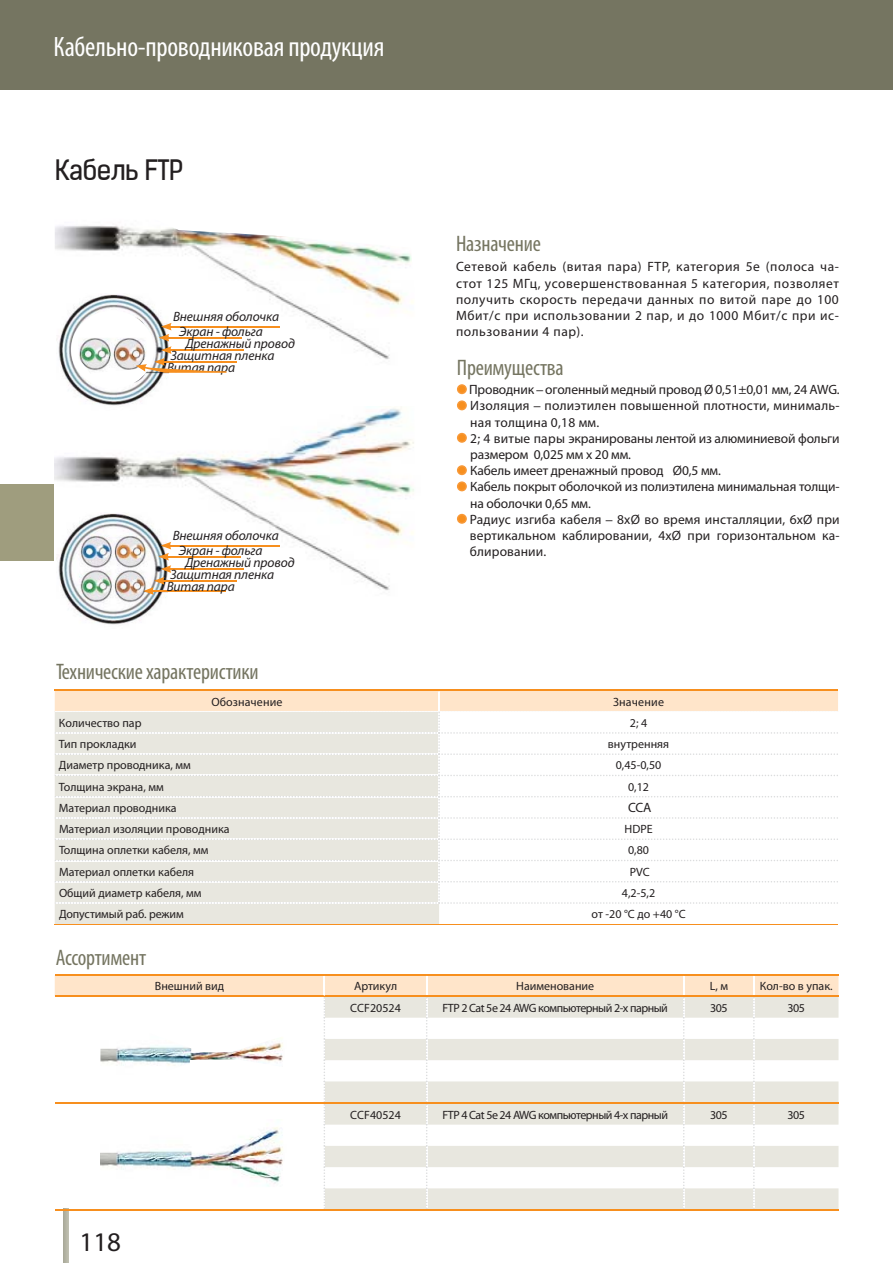
<style>
.page{position:relative;width:893px;height:1263px;background:#fff}
.page>*{position:absolute;margin:0;border:0;box-sizing:border-box;transform-origin:0 0}
.t1{font:condensed 28.2px "Myriad Pro";letter-spacing:-.01em;color:#fff}
.t2{font:27px "Kelson Sans Regular RU";letter-spacing:-.02em;color:#231f20}
.t3{font:27px "Myriad Pro";color:#231f20}
.t4{font:condensed 22.5px "Myriad Pro";letter-spacing:-.01em;color:#757561}
.t5{font:13.5px/16.2px "Myriad Pro";letter-spacing:-.01em;color:#231f20}
.t6{font:13.5px/16.2px "Myriad Pro";letter-spacing:.01em;color:#231f20;text-align:justify}
.t7{font:italic 13.5px "Myriad Pro";letter-spacing:-.01em;color:#231f20}
.t8{font:12px "Myriad Pro";color:#231f20}
.t9{font:12px "Myriad Pro";letter-spacing:-.04em;color:#231f20}
.t10{font:12px "Myriad Pro";letter-spacing:.02em;color:#231f20}
.s1{font-family:"Charter ITC"}
</style>
<div class="page">
<hr style="left:64px;top:1208px;width:4px;height:55px;background:#b7b2a2">
<div style="left:0;top:484px;width:54px;height:77px;background:#9f9d7e"></div>
<div style="left:0;top:0;width:893px;height:89px;background:#757561"></div>
<div style="left:55px;top:904px;width:384px;height:20px;background:#e8e7df"></div>
<hr style="left:55px;top:924px;width:384px;height:1px;background:#f78f1e">
<hr style="left:439px;top:924px;width:399px;height:1px;background:#f78f1e">
<svg style="left:55px;top:690px;width:783px;height:214px"></svg>
<hr style="left:55px;top:974px;width:783px;height:2px;background:#f78f1e">
<hr style="left:55px;top:1209px;width:269px;height:1px;background:#f78f1e">
<svg style="left:55px;top:976px;width:783px;height:233px"></svg>
<hr style="left:324px;top:1209px;width:514px;height:1px;background:#f78f1e">
<svg style="left:457px;top:384px;width:10px;height:10px"></svg>
<svg style="left:457px;top:400px;width:10px;height:10px"></svg>
<svg style="left:457px;top:433px;width:10px;height:10px"></svg>
<svg style="left:457px;top:465px;width:10px;height:10px"></svg>
<svg style="left:457px;top:481px;width:10px;height:10px"></svg>
<svg style="left:457px;top:514px;width:10px;height:10px"></svg>
<img style="left:100px;top:1120px;width:187px;height:73px">
<img style="left:100px;top:1015px;width:187px;height:74px">
<img style="left:55px;top:408px;width:359px;height:182px">
<img style="left:55px;top:225px;width:358px;height:149px">
<img style="left:56px;top:512px;width:112px;height:113px">
<img style="left:56px;top:294px;width:112px;height:118px">
<hr style="left:169px;top:545px;width:110px;height:1px;background:#f78f1e">
<hr style="left:169px;top:326px;width:111px;height:1px;background:#f78f1e">
<hr style="left:167px;top:556px;width:74px;height:1px;background:#f78f1e">
<hr style="left:167px;top:337px;width:75px;height:1px;background:#f78f1e">
<hr style="left:169px;top:568px;width:75px;height:2px;background:#f78f1e">
<hr style="left:169px;top:349px;width:75px;height:2px;background:#f78f1e">
<hr style="left:162px;top:580px;width:75px;height:2px;background:#f78f1e">
<hr style="left:162px;top:361px;width:75px;height:2px;background:#f78f1e">
<hr style="left:151px;top:590px;width:75px;height:2px;background:#f78f1e">
<svg style="left:143px;top:542px;width:28px;height:53px"></svg>
<div style="left:71px;top:311px;width:83px;height:78px;background:#fff;border-radius:50%"></div>
<img style="left:78px;top:338px;width:58px;height:35px">
<svg style="left:136px;top:323px;width:90px;height:50px"></svg>
<h1 class="t1" style="left:54px;top:30px;width:332px">Кабельно-проводниковая продукция</h1>
<h2 class="t2" style="left:55px;top:153px;width:130px">Кабель FTP</h2>
<p class="t7" style="left:173px;top:308px;width:108px">Внешняя оболочка</p>
<p class="t7" style="left:179px;top:323px;width:85px">Экран - фольга</p>
<p class="t7" style="left:186px;top:336px;width:111px">Дренажный провод</p>
<p class="t7" style="left:171px;top:347px;width:105px">Защитная пленка</p>
<p class="t7" style="left:167px;top:359px;width:70px">Витая пара</p>
<p class="t7" style="left:173px;top:527px;width:108px">Внешняя оболочка</p>
<p class="t7" style="left:179px;top:542px;width:85px">Экран - фольга</p>
<p class="t7" style="left:185px;top:555px;width:111px">Дренажный провод</p>
<p class="t7" style="left:170px;top:566px;width:105px">Защитная пленка</p>
<p class="t7" style="left:167px;top:578px;width:70px">Витая пара</p>
<h3 class="t4" style="left:56px;top:658px;width:204px">Технические характеристики</h3>
<h3 class="t4" style="left:456px;top:230px;width:86px">Назначение</h3>
<p class="t6" style="left:456px;top:260px;width:384px">Сетевой кабель (витая пара) FTP, категория 5е (полоса ча&shy;стот 125 МГц, усовершенствованная 5 категория, позволяет получить скорость передачи данных по витой паре до 100<br>Мбит/с при использовании 2 пар, и до 1000 Мбит/с при ис&shy;пользовании 4 пар).</p>
<h3 class="t4" style="left:457px;top:354px;width:108px">Преимущества</h3>
<p class="t5" style="left:469px;top:382px;width:372px">Проводник <span class="s1">–</span> оголенный медный провод Ø 0,51±0,01 мм, 24 AWG.<br>Изоляция <span class="s1">–</span> полиэтилен повышенной плотности, минималь&shy;ная толщина 0,18 мм.<br>2; 4 витые пары экранированы лентой из алюминиевой фольги размером 0,025 мм х 20 мм.<br>Кабель имеет дренажный провод Ø0,5 мм.<br>Кабель покрыт оболочкой из полиэтилена минимальная толщи&shy;на оболочки 0,65 мм.<br>Радиус изгиба кабеля <span class="s1">–</span> 8xØ во время инсталляции, 6xØ при вертикальном каблировании, 4xØ при горизонтальном ка&shy;блировании.</p>
<p class="t8" style="left:211px;top:697px;width:73px">Обозначение</p>
<p class="t10" style="left:613px;top:697px;width:53px">Значение</p>
<p class="t8" style="left:59px;top:718px;width:84px">Количество пар</p>
<p class="t8" style="left:630px;top:718px;width:19px">2; 4</p>
<p class="t8" style="left:59px;top:739px;width:79px">Тип прокладки</p>
<p class="t8" style="left:608px;top:739px;width:63px">внутренняя</p>
<p class="t8" style="left:59px;top:761px;width:133px">Диаметр проводника, мм</p>
<p class="t8" style="left:616px;top:761px;width:47px">0,45-0,50</p>
<p class="t8" style="left:59px;top:782px;width:106px">Толщина экрана, мм</p>
<p class="t8" style="left:628px;top:782px;width:22px">0,12</p>
<p class="t8" style="left:59px;top:803px;width:119px">Материал проводника</p>
<p class="t6" style="left:628px;top:801px;width:25px">CCA</p>
<p class="t8" style="left:59px;top:825px;width:172px">Материал изоляции проводника</p>
<p class="t8" style="left:624px;top:825px;width:30px">HDPE</p>
<p class="t8" style="left:59px;top:846px;width:151px">Толщина оплетки кабеля, мм</p>
<p class="t8" style="left:628px;top:846px;width:22px">0,80</p>
<p class="t8" style="left:59px;top:867px;width:137px">Материал оплетки кабеля</p>
<p class="t8" style="left:630px;top:867px;width:22px">PVC</p>
<p class="t8" style="left:59px;top:888px;width:144px">Общий диаметр кабеля, мм</p>
<p class="t8" style="left:622px;top:888px;width:35px">4,2-5,2</p>
<p class="t8" style="left:59px;top:910px;width:126px">Допустимый раб. режим</p>
<p class="t8" style="left:591px;top:910px;width:96px">от -20 °С до +40 °С</p>
<h3 class="t4" style="left:56px;top:944px;width:92px">Ассортимент</h3>
<p class="t8" style="left:155px;top:982px;width:71px">Внешний вид</p>
<p class="t8" style="left:354px;top:982px;width:45px">Артикул</p>
<p class="t8" style="left:516px;top:982px;width:80px">Наименование</p>
<p class="t8" style="left:710px;top:982px;width:20px">L, м</p>
<p class="t8" style="left:760px;top:982px;width:74px">Кол-во в упак.</p>
<p class="t8" style="left:350px;top:1003px;width:52px">СCF20524</p>
<p class="t9" style="left:442px;top:1003px;width:227px">FTP 2 Cat 5e 24 AWG компьютерный 2-х парный</p>
<p class="t8" style="left:710px;top:1003px;width:19px">305</p>
<p class="t8" style="left:787px;top:1003px;width:19px">305</p>
<p class="t8" style="left:350px;top:1110px;width:52px">СCF40524</p>
<p class="t9" style="left:442px;top:1110px;width:227px">FTP 4 Cat 5e 24 AWG компьютерный 4-х парный</p>
<p class="t8" style="left:710px;top:1110px;width:19px">305</p>
<p class="t8" style="left:787px;top:1110px;width:19px">305</p>
<h2 class="t3" style="left:80px;top:1232px;width:43px">118</h2>
</div>
